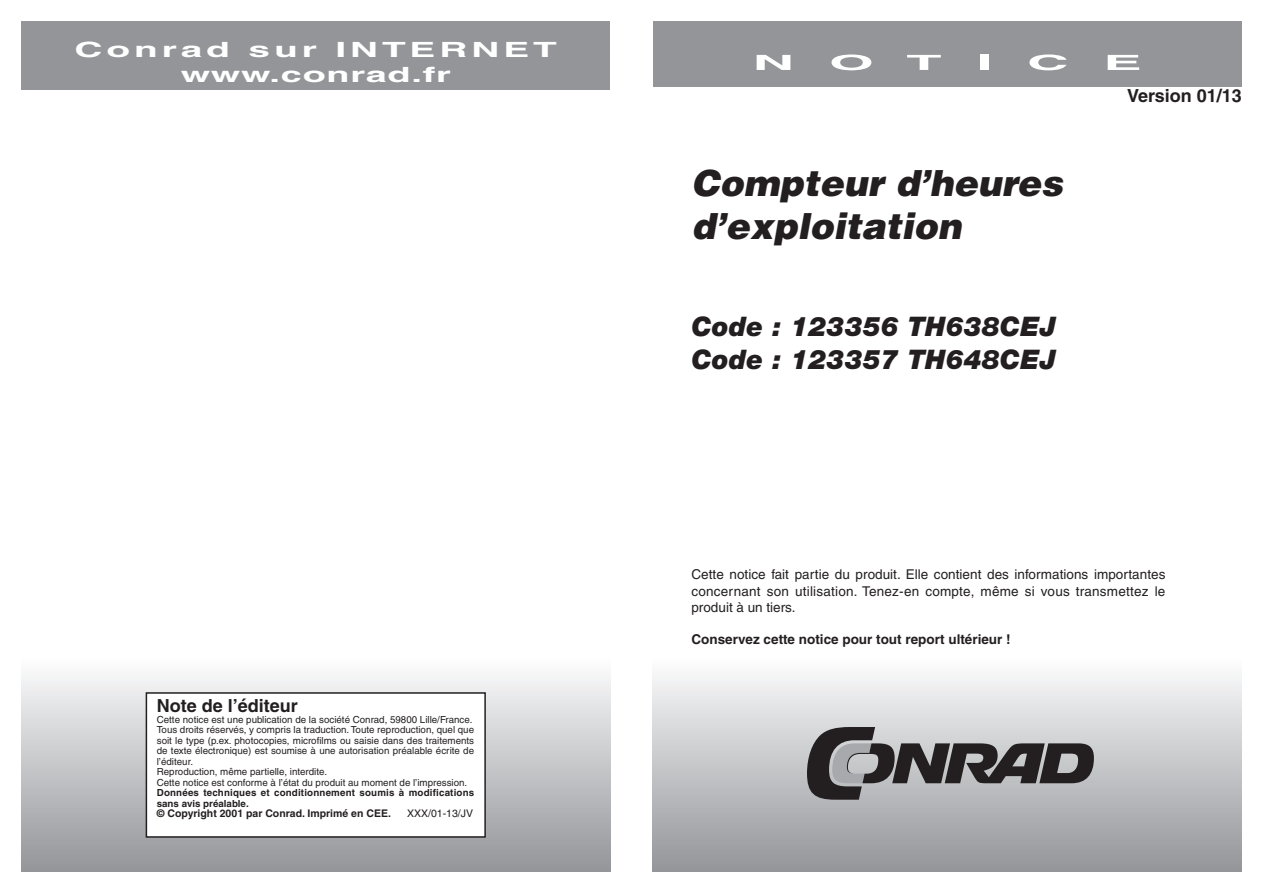
<style>
.page{position:relative;width:1263px;height:893px;background:#fff}
.page>*{position:absolute;margin:0;border:0;box-sizing:border-box;transform-origin:0 0}
.t1{font:italic 900 36px/43.2px "Helvetica";color:#231f20}
.t2{font:italic 900 27px/32.4px "Helvetica Neue";color:#231f20}
.t3{font:700 21px/25.2px "Helvetica";letter-spacing:.1em;color:#fff;text-align:center;scale:1.85 1}
.t4{font:700 21px "Helvetica";letter-spacing:.1em;color:#fff;scale:2.75 1}
.t5{font:700 18px "Helvetica";color:#231f20}
.t6{font:13.5px/16.2px "Helvetica";letter-spacing:.015em;color:#231f20;text-align:justify}
.t7{font:700 13.5px "Helvetica";color:#231f20}
.t8{font:700 10.5px "Helvetica";color:#231f20}
.t9{font:10.5px "Helvetica";color:#231f20}
.t10{font:9.75px/10.5px "Helvetica";color:#231f20}
.t11{font:700 9.75px/10.5px "Helvetica";letter-spacing:.02em;color:#231f20}
</style>
<div class="page">
<div style="left:653px;top:659px;width:589px;height:213px;background:linear-gradient(to bottom,#fbfcfd,#939498)"></div>
<div style="left:21px;top:659px;width:589px;height:213px;background:linear-gradient(to bottom,#fbfbfc,#929498)"></div>
<div style="left:146px;top:692px;width:340px;height:146px;background:#fff;border:2px solid #231f20"></div>
<div style="left:653px;top:21px;width:589px;height:65px;background:#939598"></div>
<div style="left:21px;top:21px;width:589px;height:68px;background:#939598"></div>
<svg style="left:807px;top:727px;width:287px;height:73px;background:#7f7e80"></svg>
<h3 class="t3" style="left:75px;top:36px;width:262px">Conrad sur INTERNET www.conrad.fr</h3>
<h3 class="t5" style="left:157px;top:695px;width:143px">Note de l’éditeur</h3>
<p class="t10" style="left:157px;top:714px;width:319px">Cette notice est une publication de la société Conrad, 59800 Lille/France.<br>Tous droits réservés, y compris la traduction. Toute reproduction, quel que soit le type (p.ex. photocopies, microfilms ou saisie dans des traitements de texte électronique) est soumise à une autorisation préalable écrite de l’éditeur.<br>Reproduction, même partielle, interdite.<br>Cette notice est conforme à l’état du produit au moment de l’impression.</p>
<p class="t11" style="left:157px;top:787px;width:319px">Données techniques et conditionnement soumis à modifications sans avis préalable.</p>
<p class="t8" style="left:157px;top:807px;width:236px">© Copyright 2001 par Conrad. Imprimé en CEE.</p>
<p class="t9" style="left:407px;top:807px;width:67px">XXX/01-13/JV</p>
<h3 class="t4" style="left:753px;top:50px;width:17px">N</h3>
<h3 class="t4" style="left:829px;top:50px;width:18px">O</h3>
<h3 class="t4" style="left:906px;top:50px;width:14px">T</h3>
<h3 class="t4" style="left:976px;top:50px;width:7px">I</h3>
<h3 class="t4" style="left:1027px;top:50px;width:17px">C</h3>
<h3 class="t4" style="left:1103px;top:50px;width:16px">E</h3>
<h1 class="t1" style="left:691px;top:160px;width:373px">Compteur d’heures d’exploitation</h1>
<h2 class="t2" style="left:691px;top:310px;width:366px">Code : 123356 TH638CEJ<br>Code : 123357 TH648CEJ</h2>
<h3 class="t5" style="left:1127px;top:85px;width:116px">Version 01/13</h3>
<h3 class="t6" style="left:691px;top:567px;width:475px">Cette notice fait partie du produit. Elle contient des informations importantes concernant son utilisation. Tenez-en compte, même si vous transmettez le produit à un tiers.</h3>
<h3 class="t7" style="left:691px;top:631px;width:321px">Conservez cette notice pour tout report ultérieur !</h3>
</div>
